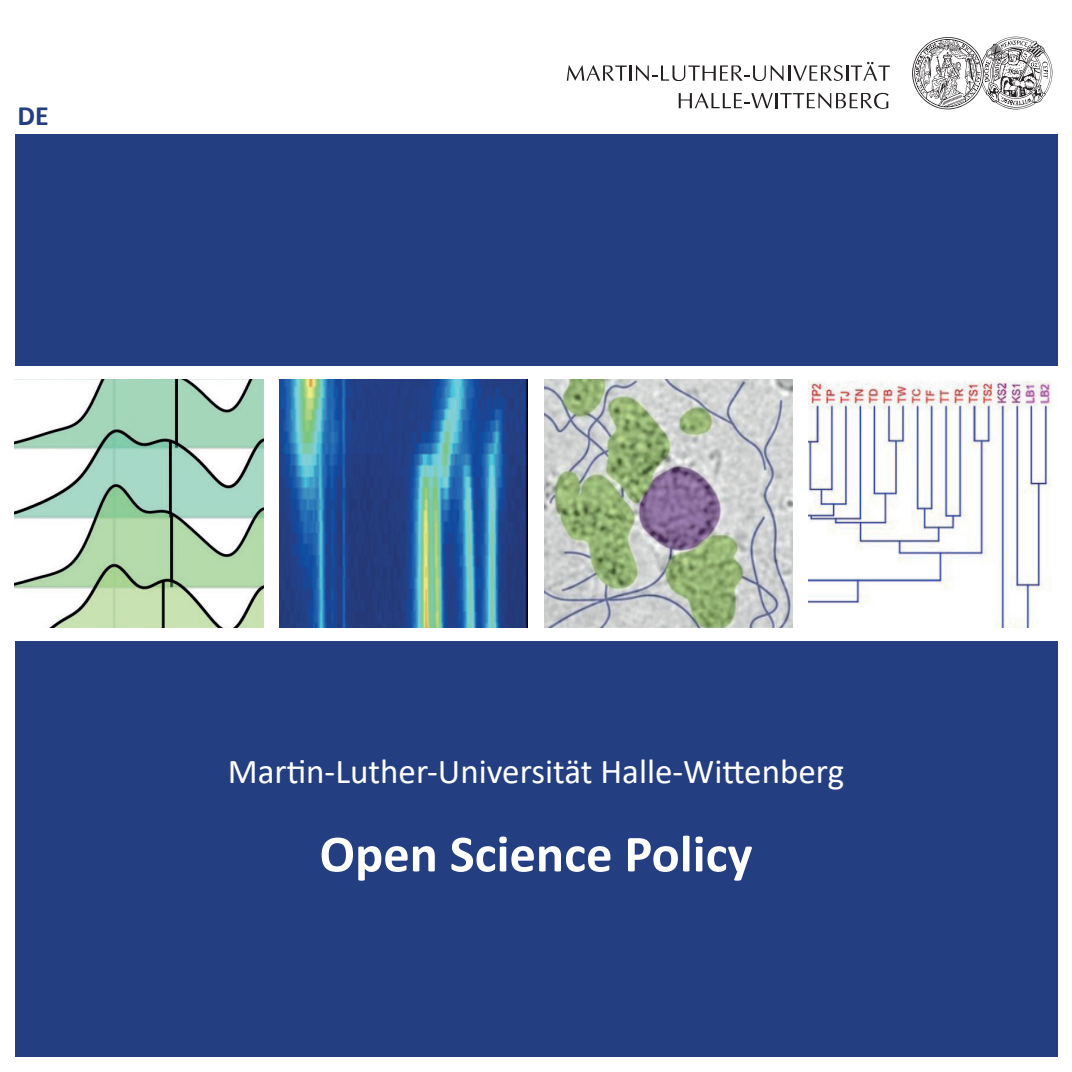
<style>
.page{position:relative;width:1072px;height:1072px;background:#fff}
.page>*{position:absolute;margin:0;border:0;box-sizing:border-box;transform-origin:0 0}
.t1{font:700 52.5px "Calibri";color:#fff}
.t2{font:35px "Calibri";color:#fff}
.t3{font:700 28px "Calibri";color:#243f81}
</style>
<div class="page">
<div style="left:15px;top:134px;width:1042px;height:231px;background:#243f81"></div>
<div style="left:15px;top:641px;width:1042px;height:416px;background:#243f81"></div>
<svg style="left:912px;top:37px;width:140px;height:72px"></svg>
<svg style="left:566px;top:62px;width:323px;height:19px"></svg>
<svg style="left:678px;top:93px;width:210px;height:16px"></svg>
<img style="left:279px;top:379px;width:248px;height:248px">
<img style="left:544px;top:379px;width:248px;height:248px">
<img style="left:15px;top:379px;width:248px;height:248px">
<img style="left:809px;top:381px;width:242px;height:246px">
<p class="t3" style="left:17px;top:96px;width:33px">DE</p>
<p class="t2" style="left:228px;top:747px;width:618px">Martin-Luther-Universität Halle-Wittenberg</p>
<h1 class="t1" style="left:319px;top:816px;width:434px">Open Science Policy</h1>
</div>
